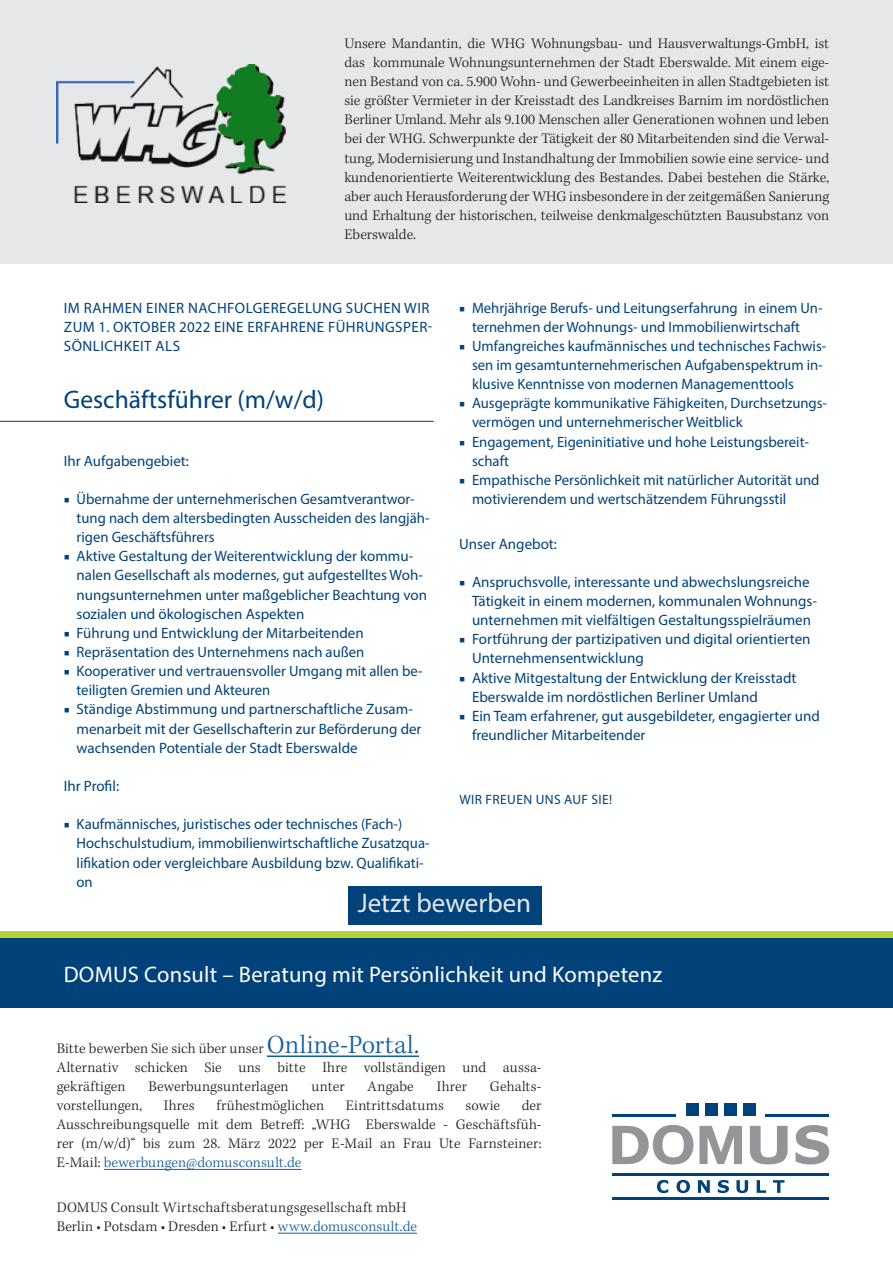
<style>
.page{position:relative;width:893px;height:1263px;background:#fff}
.page>*{position:absolute;margin:0;border:0;box-sizing:border-box;transform-origin:0 0}
._06_Stellenbeschreib{font:27px "Myriad Pro";color:#e6e7e9}
._02_Stelle{font:25.5px "Myriad Pro";color:#004279}
._07_Abbinder_auf_Bla{font:22.5px "Myriad Pro";letter-spacing:.01em;color:#fff}
._01_Wir_suchen{font:15px/19.2px "Myriad Pro";color:#004279}
._08_Abbinder_Fließte{font:300 15px/19.2px "Kepler Std";letter-spacing:.005em;color:#231f20}
._01_Wir_suchen-2{font:15px/19.2px "Myriad Pro";letter-spacing:.03em;color:#004279}
._06_Stellenbeschreib-2{font:15px "Myriad Pro";color:#004279}
._03_Stellenbeschreib{font:15px "Myriad Pro";color:#004279}
._01_Wir_suchen-3{font:13.5px "Myriad Pro";letter-spacing:.03em;color:#004279}
.s1{font-family:"Kepler Std";font-weight:700}
.s2{font-size:27px;color:#175d9e}
.s3{color:#175d9e}
</style>
<div class="page">
<div style="left:0;top:938px;width:893px;height:70px;background:#004279"></div>
<div style="left:0;top:931px;width:893px;height:7px;background:#b3d234"></div>
<div style="left:0;top:0;width:893px;height:264px;background:#e6e7e9"></div>
<img style="left:56px;top:65px;width:230px;height:137px">
<div style="left:686px;top:1103px;width:12px;height:13px;background:#004279"></div>
<div style="left:705px;top:1103px;width:12px;height:13px;background:#004279"></div>
<div style="left:724px;top:1103px;width:13px;height:13px;background:#004279"></div>
<div style="left:743px;top:1103px;width:13px;height:13px;background:#004279"></div>
<hr style="left:612px;top:1114px;width:64px;height:2px;background:#004279">
<hr style="left:765px;top:1114px;width:64px;height:2px;background:#004279">
<svg style="left:699px;top:1126px;width:43px;height:38px"></svg>
<svg style="left:750px;top:1126px;width:38px;height:38px"></svg>
<svg style="left:795px;top:1125px;width:34px;height:39px"></svg>
<svg style="left:612px;top:1125px;width:81px;height:39px"></svg>
<svg style="left:657px;top:1180px;width:11px;height:13px"></svg>
<svg style="left:676px;top:1180px;width:14px;height:13px"></svg>
<svg style="left:698px;top:1180px;width:12px;height:13px"></svg>
<svg style="left:718px;top:1180px;width:11px;height:13px"></svg>
<svg style="left:736px;top:1180px;width:12px;height:13px"></svg>
<svg style="left:757px;top:1180px;width:9px;height:13px"></svg>
<svg style="left:773px;top:1180px;width:11px;height:13px"></svg>
<hr style="left:612px;top:1174px;width:217px;height:2px;background:#004279">
<hr style="left:612px;top:1197px;width:217px;height:2px;background:#004279">
<hr style="left:267px;top:1055px;width:152px;height:2px;background:#175d9e">
<hr style="left:104px;top:1169px;width:198px;height:1px;background:#175d9e">
<hr style="left:278px;top:1233px;width:139px;height:1px;background:#175d9e">
<hr style="left:0;top:421px;width:434px;height:1px;background:#004279">
<div style="left:348px;top:887px;width:193px;height:38px;background:#004279"></div>
<p class="_08_Abbinder_Fließte" style="left:344px;top:34px;width:486px;text-align:justify">Unsere Mandantin, die WHG Wohnungsbau- und Hausverwaltungs-GmbH, ist das kommunale Wohnungsunternehmen der Stadt Eberswalde. Mit einem eige&shy;nen Bestand von ca. 5.900 Wohn- und Gewerbeeinheiten in allen Stadtgebieten ist sie größter Vermieter in der Kreisstadt des Landkreises Barnim im nordöstlichen Berliner Umland. Mehr als 9.100 Menschen aller Generationen wohnen und leben bei der WHG. Schwerpunkte der Tätigkeit der 80 Mitarbeitenden sind die Verwal&shy;tung, Modernisierung und Instandhaltung der Immobilien sowie eine service- und kundenorientierte Weiterentwicklung des Bestandes. Dabei bestehen die Stärke, aber auch Herausforderung der WHG insbesondere in der zeitgemäßen Sanierung und Erhaltung der historischen, teilweise denkmalgeschützten Bausubstanz von Eberswalde.</p>
<p class="_01_Wir_suchen-2" style="left:64px;top:298px;width:370px">IM RAHMEN EINER NACHFOLGEREGELUNG SUCHEN WIR<br>ZUM 1. OKTOBER 2022 EINE ERFAHRENE FÜHRUNGSPER-<br>SÖNLICHKEIT ALS</p>
<p class="_02_Stelle" style="left:64px;top:384px;width:262px">Geschäftsführer (m/w/d)</p>
<p class="_03_Stellenbeschreib" style="left:64px;top:451px;width:127px">Ihr Aufgabengebiet:</p>
<p class="_01_Wir_suchen" style="left:77px;top:489px;width:355px;text-indent:-13px"><span class="s1">■</span> Übernahme der unternehmerischen Gesamtverantwor&shy;tung nach dem altersbedingten Ausscheiden des langjäh&shy;rigen Geschäftsführers</p>
<p class="_01_Wir_suchen" style="left:77px;top:546px;width:352px;text-indent:-13px"><span class="s1">■</span> Aktive Gestaltung der Weiterentwicklung der kommu&shy;nalen Gesellschaft als modernes, gut aufgestelltes Woh&shy;nungsunternehmen unter maßgeblicher Beachtung von sozialen und ökologischen Aspekten</p>
<p class="_01_Wir_suchen" style="left:64px;top:623px;width:301px"><span class="s1">■</span> Führung und Entwicklung der Mitarbeitenden</p>
<p class="_01_Wir_suchen" style="left:64px;top:642px;width:302px"><span class="s1">■</span> Repräsentation des Unternehmens nach außen</p>
<p class="_01_Wir_suchen" style="left:77px;top:661px;width:348px;text-indent:-13px"><span class="s1">■</span> Kooperativer und vertrauensvoller Umgang mit allen be&shy;teiligten Gremien und Akteuren</p>
<p class="_01_Wir_suchen" style="left:77px;top:699px;width:346px;text-indent:-13px"><span class="s1">■</span> Ständige Abstimmung und partnerschaftliche Zusam&shy;menarbeit mit der Gesellschafterin zur Beförderung der wachsenden Potentiale der Stadt Eberswalde</p>
<p class="_06_Stellenbeschreib-2" style="left:64px;top:777px;width:57px">Ihr Profil:</p>
<p class="_01_Wir_suchen" style="left:77px;top:814px;width:355px;text-indent:-13px"><span class="s1">■</span> Kaufmännisches, juristisches oder technisches (Fach-)<br>Hochschulstudium, immobilienwirtschaftliche Zusatzqua&shy;lifikation oder vergleichbare Ausbildung bzw. Qualifikati&shy;on</p>
<p class="_01_Wir_suchen" style="left:472px;top:298px;width:352px;text-indent:-13px"><span class="s1">■</span> Mehrjährige Berufs- und Leitungserfahrung in einem Un&shy;ternehmen der Wohnungs- und Immobilienwirtschaft</p>
<p class="_01_Wir_suchen" style="left:472px;top:336px;width:356px;text-indent:-13px"><span class="s1">■</span> Umfangreiches kaufmännisches und technisches Fachwis&shy;sen im gesamtunternehmerischen Aufgabenspektrum in&shy;klusive Kenntnisse von modernen Managementtools</p>
<p class="_01_Wir_suchen" style="left:472px;top:393px;width:357px;text-indent:-13px"><span class="s1">■</span> Ausgeprägte kommunikative Fähigkeiten, Durchsetzungs&shy;vermögen und unternehmerischer Weitblick</p>
<p class="_01_Wir_suchen" style="left:472px;top:432px;width:339px;text-indent:-13px"><span class="s1">■</span> Engagement, Eigeninitiative und hohe Leistungsbereit&shy;schaft</p>
<p class="_01_Wir_suchen" style="left:472px;top:470px;width:349px;text-indent:-13px"><span class="s1">■</span> Empathische Persönlichkeit mit natürlicher Autorität und motivierendem und wertschätzendem Führungsstil</p>
<p class="_06_Stellenbeschreib-2" style="left:459px;top:534px;width:99px">Unser Angebot:</p>
<p class="_01_Wir_suchen" style="left:472px;top:572px;width:347px;text-indent:-13px"><span class="s1">■</span> Anspruchsvolle, interessante und abwechslungsreiche<br>Tätigkeit in einem modernen, kommunalen Wohnungs&shy;unternehmen mit vielfältigen Gestaltungsspielräumen</p>
<p class="_01_Wir_suchen" style="left:472px;top:629px;width:340px;text-indent:-13px"><span class="s1">■</span> Fortführung der partizipativen und digital orientierten<br>Unternehmensentwicklung</p>
<p class="_01_Wir_suchen" style="left:472px;top:668px;width:326px;text-indent:-13px"><span class="s1">■</span> Aktive Mitgestaltung der Entwicklung der Kreisstadt<br>Eberswalde im nordöstlichen Berliner Umland</p>
<p class="_01_Wir_suchen" style="left:472px;top:706px;width:349px;text-indent:-13px"><span class="s1">■</span> Ein Team erfahrener, gut ausgebildeter, engagierter und freundlicher Mitarbeitender</p>
<p class="_01_Wir_suchen-3" style="left:459px;top:791px;width:154px">WIR FREUEN UNS AUF SIE!</p>
<p class="_06_Stellenbeschreib" style="left:358px;top:886px;width:175px">Jetzt bewerben</p>
<p class="_07_Abbinder_auf_Bla" style="left:64px;top:961px;width:600px">DOMUS Consult – Beratung mit Persönlichkeit und Kompetenz</p>
<p class="_08_Abbinder_Fließte" style="left:57px;top:1039px;width:364px">Bitte bewerben Sie sich über unser <span class="s2">Online-Portal.</span></p>
<p class="_08_Abbinder_Fließte" style="left:57px;top:1058px;width:486px">Alternativ schicken Sie uns bitte Ihre vollständigen und aussa&shy;gekräftigen</p>
<p class="_08_Abbinder_Fließte" style="left:148px;top:1077px;width:142px">Bewerbungsunterlagen</p>
<p class="_08_Abbinder_Fließte" style="left:312px;top:1077px;width:35px">unter</p>
<p class="_08_Abbinder_Fließte" style="left:368px;top:1077px;width:48px">Angabe</p>
<p class="_08_Abbinder_Fließte" style="left:437px;top:1077px;width:32px">Ihrer</p>
<p class="_08_Abbinder_Fließte" style="left:490px;top:1077px;width:53px">Gehalts-</p>
<p class="_08_Abbinder_Fließte" style="left:57px;top:1096px;width:87px">vorstellungen,</p>
<p class="_08_Abbinder_Fließte" style="left:164px;top:1096px;width:32px">Ihres</p>
<p class="_08_Abbinder_Fließte" style="left:217px;top:1096px;width:109px">frühestmöglichen</p>
<p class="_08_Abbinder_Fließte" style="left:346px;top:1096px;width:100px">Eintrittsdatums</p>
<p class="_08_Abbinder_Fließte" style="left:466px;top:1096px;width:36px">sowie</p>
<p class="_08_Abbinder_Fließte" style="left:57px;top:1096px;width:486px;text-align:justify;text-indent:465px">der Ausschreibungsquelle mit dem Betreff: „WHG Eberswalde - Geschäftsfüh&shy;rer (m/w/d)“ bis zum 28. März 2022 per E-Mail an Frau Ute Farnsteiner:<br>E-Mail: <span class="s3">bewerbungen@domusconsult.de</span></p>
<p class="_08_Abbinder_Fließte" style="left:57px;top:1198px;width:362px">DOMUS Consult Wirtschaftsberatungsgesellschaft mbH<br>Berlin • Potsdam • Dresden • Erfurt • <span class="s3">www.domusconsult.de</span></p>
</div>
